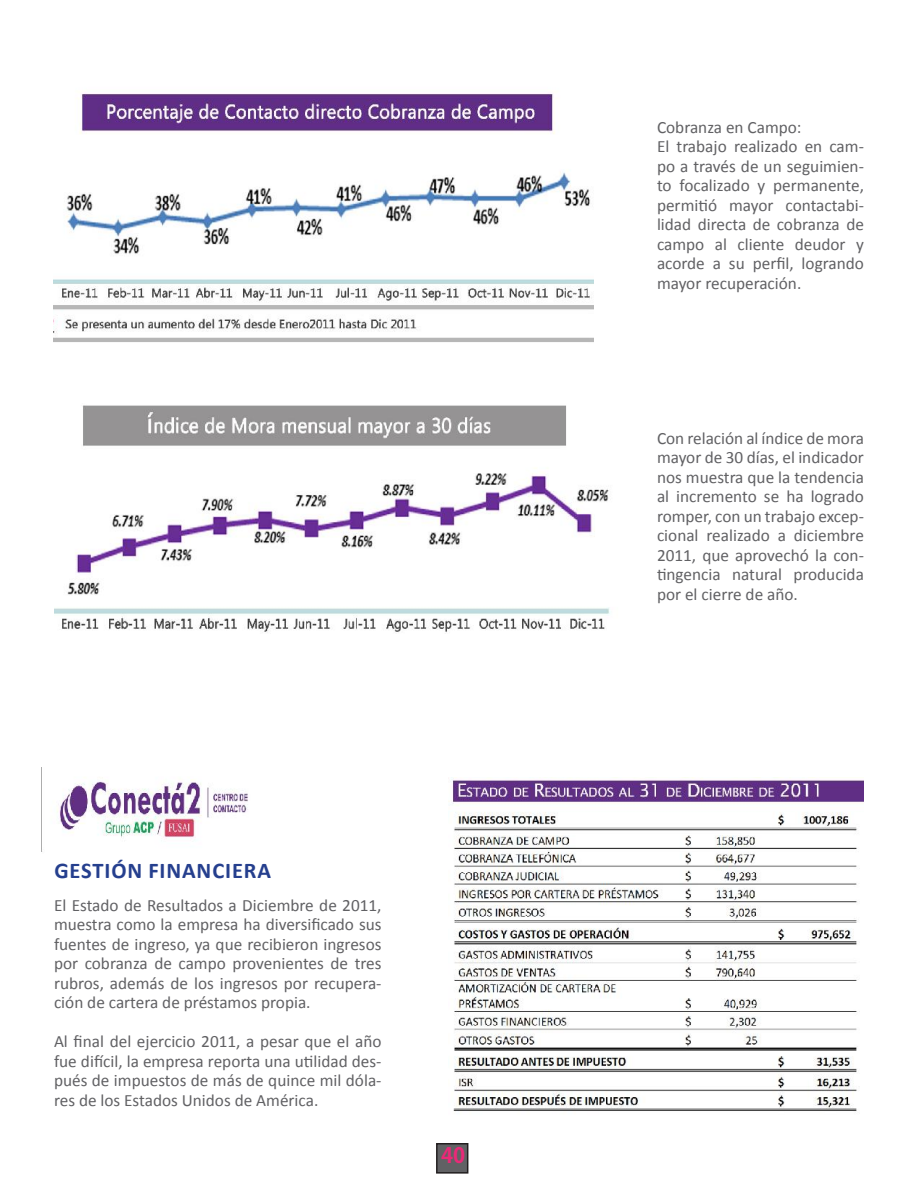
<style>
.page{position:relative;width:918px;height:1188px;background:#fff}
.page>*{position:absolute;margin:0;border:0;box-sizing:border-box;transform-origin:0 0}
.t1{font:700 22.5px "Calibri";letter-spacing:.04em;color:#253f8e}
.t2{font:700 21px "Adobe Gothic Std";color:#ea2978}
.t3{font:17.25px/19.5px "Calibri";color:#616164;text-align:justify}
</style>
<div class="page">
<img style="left:54px;top:93px;width:540px;height:249px">
<img style="left:54px;top:405px;width:556px;height:228px">
<img style="left:448px;top:780px;width:416px;height:332px">
<img style="left:41px;top:767px;width:207px;height:85px">
<div style="left:437px;top:1144px;width:31px;height:29px;background:#616164"></div>
<div style="left:436px;top:1143px;width:32px;height:31px;border:2px solid #231f20"></div>
<p class="t1" style="left:54px;top:856px;width:218px">GESTIÓN FINANCIERA</p>
<p class="t3" style="left:54px;top:895px;width:329px">El Estado de Resultados a Diciembre de 2011, muestra como la empresa ha diversificado sus fuentes de ingreso, ya que recibieron ingresos por cobranza de campo provenientes de tres rubros, además de los ingresos por recupera&shy;ción de cartera de préstamos propia.</p>
<p class="t3" style="left:54px;top:1032px;width:329px">Al final del ejercicio 2011, a pesar que el año fue difícil, la empresa reporta una utilidad des&shy;pués de impuestos de más de quince mil dóla&shy;res de los Estados Unidos de América.</p>
<p class="t2" style="left:441px;top:1143px;width:26px">40</p>
<p class="t3" style="left:657px;top:118px;width:146px">Cobranza en Campo:</p>
<p class="t3" style="left:657px;top:137px;width:209px">El trabajo realizado en cam&shy;po a través de un seguimien&shy;to focalizado y permanente, permitió mayor contactabi&shy;lidad directa de cobranza de campo al cliente deudor y acorde a su perfil, logrando mayor recuperación.</p>
<p class="t3" style="left:657px;top:428px;width:208px">Con relación al índice de mora mayor de 30 días, el indicador nos muestra que la tendencia al incremento se ha logrado romper, con un trabajo excep&shy;cional realizado a diciembre 2011, que aprovechó la con&shy;tingencia natural producida por el cierre de año.</p>
</div>
